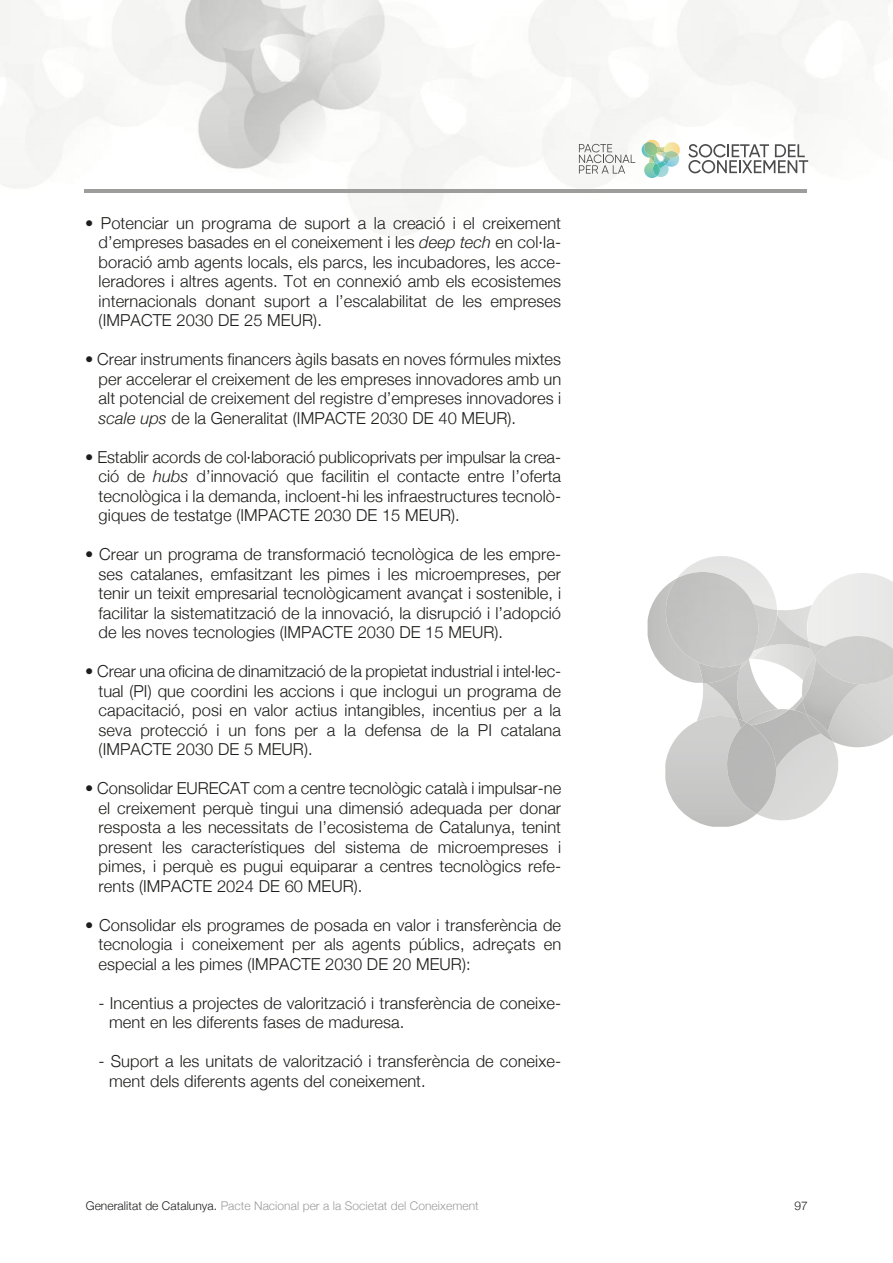
<style>
.page{position:relative;width:893px;height:1263px;background:#fff}
.page>*{position:absolute;margin:0;border:0;box-sizing:border-box;transform-origin:0 0}
.t1{font:300 16.5px/19.5px "Helvetica Neue";letter-spacing:.005em;color:#1d1d1b;text-align:justify}
.t2{font:300 12px "Helvetica Neue";letter-spacing:.005em;color:#9d9d9c}
.t3{font:300 12px "Helvetica Neue";color:#1d1d1b}
.s1{font-style:italic}
.s2{color:#1d1d1b}
</style>
<div class="page">
<svg style="left:0;top:0;width:891px;height:236px"></svg>
<hr style="left:85px;top:189px;width:722px;height:4px;background:#9d9d9c">
<svg style="left:579px;top:144px;width:56px;height:30px"></svg>
<svg style="left:688px;top:144px;width:120px;height:29px"></svg>
<svg style="left:642px;top:140px;width:38px;height:38px"></svg>
<svg style="left:647px;top:556px;width:246px;height:271px"></svg>
<p class="t1" style="left:99px;top:212px;width:464px;text-indent:-13px">• Potenciar un programa de suport a la creació i el creixement d’empreses basades en el coneixement i les <span class="s1">deep tech</span> en col·la&shy;boració amb agents locals, els parcs, les incubadores, les acce&shy;leradores i altres agents. Tot en connexió amb els ecosistemes internacionals donant suport a l’escalabilitat de les empreses (IMPACTE 2030 DE 25 MEUR).</p>
<p class="t1" style="left:99px;top:349px;width:464px;text-indent:-13px">• Crear instruments financers àgils basats en noves fórmules mixtes per accelerar el creixement de les empreses innovadores amb un alt potencial de creixement del registre d’empreses innovadores i <span class="s1">scale ups</span> de la Generalitat (IMPACTE 2030 DE 40 MEUR).</p>
<p class="t1" style="left:99px;top:446px;width:464px;text-indent:-13px">• Establir acords de col·laboració publicoprivats per impulsar la crea&shy;ció de <span class="s1">hubs</span> d’innovació que facilitin el contacte entre l’oferta tecnològica i la demanda, incloent-hi les infraestructures tecnolò&shy;giques de testatge (IMPACTE 2030 DE 15 MEUR).</p>
<p class="t1" style="left:99px;top:544px;width:464px;text-indent:-13px">• Crear un programa de transformació tecnològica de les empre&shy;ses catalanes, emfasitzant les pimes i les microempreses, per tenir un teixit empresarial tecnològicament avançat i sostenible, i facilitar la sistematització de la innovació, la disrupció i l’adopció de les noves tecnologies (IMPACTE 2030 DE 15 MEUR).</p>
<p class="t1" style="left:99px;top:661px;width:464px;text-indent:-13px">• Crear una oficina de dinamització de la propietat industrial i intel·lec&shy;tual (PI) que coordini les accions i que inclogui un programa de capacitació, posi en valor actius intangibles, incentius per a la seva protecció i un fons per a la defensa de la PI catalana (IMPACTE 2030 DE 5 MEUR).</p>
<p class="t1" style="left:99px;top:778px;width:464px;text-indent:-14px">• Consolidar EURECAT com a centre tecnològic català i impulsar-ne el creixement perquè tingui una dimensió adequada per donar resposta a les necessitats de l’ecosistema de Catalunya, tenint present les característiques del sistema de microempreses i pimes, i perquè es pugui equiparar a centres tecnològics refe&shy;rents (IMPACTE 2024 DE 60 MEUR).</p>
<p class="t1" style="left:99px;top:914px;width:464px;text-indent:-13px">• Consolidar els programes de posada en valor i transferència de tecnologia i coneixement per als agents públics, adreçats en especial a les pimes (IMPACTE 2030 DE 20 MEUR):</p>
<p class="t1" style="left:109px;top:992px;width:454px;text-indent:-10px">- Incentius a projectes de valorització i transferència de coneixe&shy;ment en les diferents fases de maduresa.</p>
<p class="t1" style="left:109px;top:1051px;width:454px;text-indent:-10px">- Suport a les unitats de valorització i transferència de coneixe&shy;ment dels diferents agents del coneixement.</p>
<p class="t2" style="left:86px;top:1195px;width:394px"><span class="s2">Generalitat de Catalunya.</span> Pacte Nacional per a la Societat del Coneixement</p>
<p class="t3" style="left:794px;top:1195px;width:15px">97</p>
</div>
